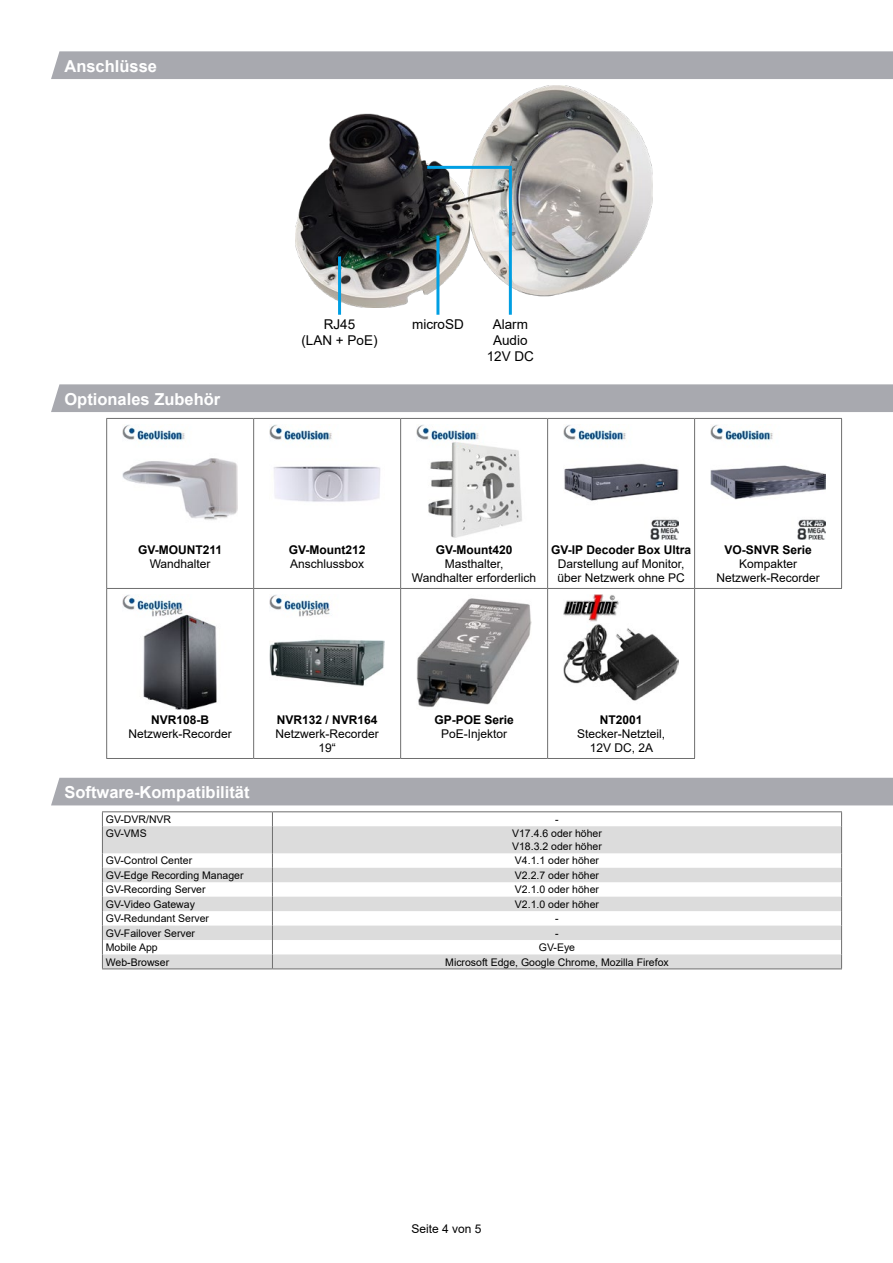
<style>
.page{position:relative;width:893px;height:1263px;background:#fff}
.page>*{position:absolute;margin:0;border:0;box-sizing:border-box;transform-origin:0 0}
.t1{font:700 16.5px "Arial";color:#fff}
.t2{font:13.5px/16.2px "Arial";color:#000;text-align:center}
.t3{font:12px/14.4px "Arial";color:#000;text-align:center}
.t4{font:700 12px "Arial";color:#000}
.t5{font:10.5px/12.6px "Arial";color:#000}
</style>
<div class="page">
<div style="left:51px;top:51px;width:842px;height:28px;background:#a8a9af"></div>
<img style="left:296px;top:85px;width:356px;height:222px">
<hr style="left:338px;top:256px;width:3px;height:59px;background:#009fe3">
<svg style="left:424px;top:164px;width:89px;height:151px"></svg>
<div style="left:51px;top:384px;width:842px;height:28px;background:#a8a9af"></div>
<hr style="left:106px;top:418px;width:148px;height:1px;background:#6e6e6e">
<hr style="left:106px;top:419px;width:1px;height:169px;background:#6e6e6e">
<hr style="left:254px;top:418px;width:147px;height:1px;background:#6e6e6e">
<hr style="left:253px;top:419px;width:1px;height:169px;background:#6e6e6e">
<hr style="left:401px;top:418px;width:147px;height:1px;background:#6e6e6e">
<hr style="left:400px;top:419px;width:1px;height:169px;background:#6e6e6e">
<hr style="left:548px;top:418px;width:147px;height:1px;background:#6e6e6e">
<hr style="left:547px;top:419px;width:1px;height:169px;background:#6e6e6e">
<hr style="left:695px;top:418px;width:147px;height:1px;background:#6e6e6e">
<hr style="left:694px;top:419px;width:1px;height:169px;background:#6e6e6e">
<hr style="left:841px;top:419px;width:1px;height:169px;background:#6e6e6e">
<hr style="left:106px;top:588px;width:148px;height:1px;background:#6e6e6e">
<hr style="left:106px;top:589px;width:1px;height:169px;background:#6e6e6e">
<hr style="left:254px;top:588px;width:147px;height:1px;background:#6e6e6e">
<hr style="left:253px;top:589px;width:1px;height:169px;background:#6e6e6e">
<hr style="left:401px;top:588px;width:147px;height:1px;background:#6e6e6e">
<hr style="left:400px;top:589px;width:1px;height:169px;background:#6e6e6e">
<hr style="left:548px;top:588px;width:147px;height:1px;background:#6e6e6e">
<hr style="left:547px;top:589px;width:1px;height:169px;background:#6e6e6e">
<hr style="left:695px;top:588px;width:147px;height:1px;background:#6e6e6e">
<hr style="left:254px;top:758px;width:147px;height:1px;background:#6e6e6e">
<hr style="left:401px;top:758px;width:147px;height:1px;background:#6e6e6e">
<hr style="left:548px;top:758px;width:147px;height:1px;background:#6e6e6e">
<hr style="left:694px;top:589px;width:1px;height:169px;background:#6e6e6e">
<hr style="left:106px;top:758px;width:148px;height:1px;background:#6e6e6e">
<img style="left:123px;top:424px;width:115px;height:96px">
<img style="left:270px;top:424px;width:110px;height:78px">
<img style="left:417px;top:424px;width:105px;height:114px">
<img style="left:564px;top:425px;width:114px;height:114px">
<img style="left:711px;top:424px;width:114px;height:115px">
<img style="left:123px;top:594px;width:94px;height:115px">
<img style="left:270px;top:594px;width:115px;height:92px">
<img style="left:417px;top:598px;width:114px;height:109px">
<img style="left:564px;top:594px;width:114px;height:107px">
<div style="left:51px;top:778px;width:842px;height:27px;background:#a8a9af"></div>
<svg style="left:103px;top:812px;width:738px;height:1px"></svg>
<svg style="left:103px;top:826px;width:738px;height:142px;fill:#dcdcdc"></svg>
<hr style="left:102px;top:811px;width:170px;height:1px;background:#6e6e6e">
<hr style="left:272px;top:811px;width:570px;height:1px;background:#6e6e6e">
<svg style="left:102px;top:812px;width:1px;height:156px"></svg>
<svg style="left:272px;top:812px;width:1px;height:156px"></svg>
<svg style="left:841px;top:812px;width:1px;height:156px"></svg>
<hr style="left:102px;top:968px;width:170px;height:1px;background:#6e6e6e">
<hr style="left:272px;top:968px;width:570px;height:1px;background:#6e6e6e">
<h1 class="t1" style="left:64px;top:54px;width:94px">Anschlüsse</h1>
<h1 class="t1" style="left:64px;top:387px;width:157px">Optionales Zubehör</h1>
<p class="t2" style="left:324px;top:316px;width:33px">RJ45</p>
<p class="t2" style="left:412px;top:316px;width:53px">microSD</p>
<p class="t2" style="left:301px;top:332px;width:78px">(LAN + PoE)</p>
<p class="t2" style="left:487px;top:316px;width:49px">Alarm<br>Audio<br>12V DC</p>
<p class="t4" style="left:138px;top:541px;width:86px">GV-MOUNT211</p>
<p class="t3" style="left:150px;top:556px;width:62px">Wandhalter</p>
<p class="t4" style="left:289px;top:541px;width:78px">GV-Mount212</p>
<p class="t3" style="left:290px;top:556px;width:76px">Anschlussbox</p>
<p class="t4" style="left:436px;top:541px;width:78px">GV-Mount420</p>
<p class="t3" style="left:412px;top:556px;width:126px">Masthalter,<br>Wandhalter erforderlich</p>
<p class="t4" style="left:551px;top:541px;width:141px">GV-IP Decoder Box Ultra</p>
<p class="t3" style="left:557px;top:556px;width:129px;text-align:left">Darstellung auf Monitor, über Netzwerk ohne PC</p>
<p class="t4" style="left:724px;top:541px;width:89px">VO-SNVR Serie</p>
<p class="t3" style="left:716px;top:556px;width:105px">Kompakter<br>Netzwerk-Recorder</p>
<p class="t4" style="left:151px;top:711px;width:60px">NVR108-B</p>
<p class="t3" style="left:128px;top:727px;width:105px">Netzwerk-Recorder</p>
<p class="t4" style="left:277px;top:711px;width:102px">NVR132 / NVR164</p>
<p class="t3" style="left:275px;top:727px;width:105px">Netzwerk-Recorder<br>19“</p>
<p class="t4" style="left:434px;top:711px;width:81px">GP-POE Serie</p>
<p class="t3" style="left:441px;top:727px;width:68px">PoE-Injektor</p>
<p class="t4" style="left:600px;top:711px;width:44px">NT2001</p>
<p class="t3" style="left:577px;top:727px;width:90px">Stecker-Netzteil,<br>12V DC, 2A</p>
<h1 class="t1" style="left:64px;top:780px;width:187px">Software-Kompatibilität</h1>
<p class="t5" style="left:106px;top:813px;width:67px">GV-DVR/NVR</p>
<p class="t5" style="left:555px;top:813px;width:5px">-</p>
<p class="t5" style="left:106px;top:827px;width:42px">GV-VMS</p>
<p class="t5" style="left:512px;top:827px;width:91px">V17.4.6 oder höher<br>V18.3.2 oder höher</p>
<p class="t5" style="left:106px;top:854px;width:88px">GV-Control Center</p>
<p class="t5" style="left:515px;top:854px;width:86px">V4.1.1 oder höher</p>
<p class="t5" style="left:106px;top:869px;width:139px">GV-Edge Recording Manager</p>
<p class="t5" style="left:515px;top:869px;width:86px">V2.2.7 oder höher</p>
<p class="t5" style="left:106px;top:883px;width:101px">GV-Recording Server</p>
<p class="t5" style="left:515px;top:883px;width:86px">V2.1.0 oder höher</p>
<p class="t5" style="left:106px;top:898px;width:91px">GV-Video Gateway</p>
<p class="t5" style="left:515px;top:898px;width:86px">V2.1.0 oder höher</p>
<p class="t5" style="left:106px;top:912px;width:105px">GV-Redundant Server</p>
<p class="t5" style="left:555px;top:912px;width:5px">-</p>
<p class="t5" style="left:106px;top:926px;width:91px">GV-Failover Server</p>
<p class="t5" style="left:555px;top:926px;width:5px">-</p>
<p class="t5" style="left:106px;top:941px;width:53px">Mobile App</p>
<p class="t5" style="left:539px;top:941px;width:38px">GV-Eye</p>
<p class="t5" style="left:106px;top:955px;width:65px">Web-Browser</p>
<p class="t5" style="left:445px;top:955px;width:225px">Microsoft Edge, Google Chrome, Mozilla Firefox</p>
<p class="t3" style="left:411px;top:1221px;width:72px">Seite 4 von 5</p>
</div>
